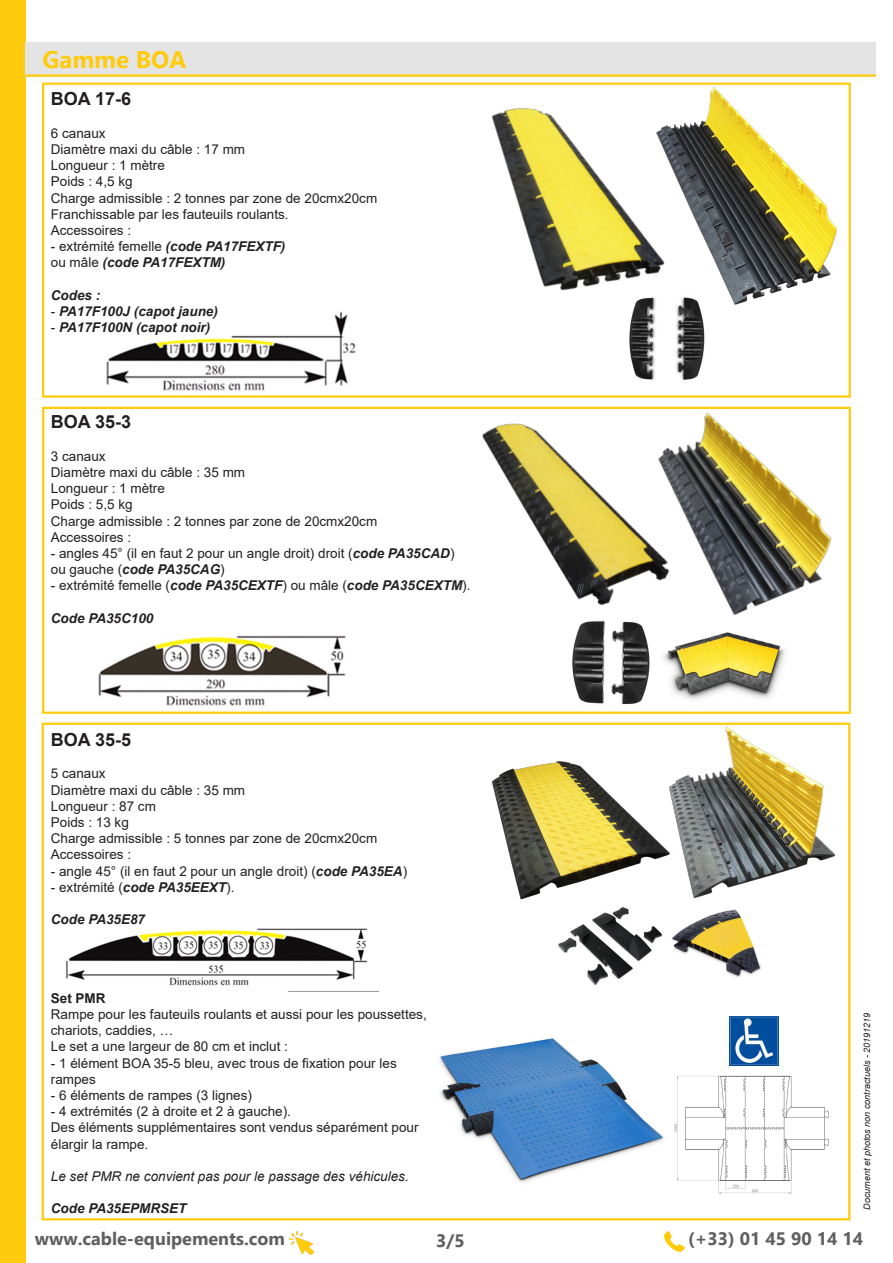
<style>
.page{position:relative;width:893px;height:1263px;background:#fff}
.page>*{position:absolute;margin:0;border:0;box-sizing:border-box;transform-origin:0 0}
.t1{font:700 24px "Gadugi";color:#fecb0e}
.t2{font:700 18px "Gadugi";color:#5f5f62}
.t3{font:700 18px "Arial";color:#231f20}
.t4{font:13.5px/16.2px "Arial";color:#231f20}
.t5{font:italic 700 13.5px "Arial";color:#231f20}
.t6{font:italic 13.5px "Arial";color:#231f20}
.t7{font:700 13.5px "Arial";color:#231f20}
.t8{font:italic 9px "Arial";color:#231f20}
.s1{font-weight:700;font-style:italic}
.s2{font-weight:400;font-style:normal}
</style>
<div class="page">
<img style="left:106px;top:311px;width:250px;height:80px">
<div style="left:0;top:0;width:25px;height:1263px;background:#fecb0e"></div>
<div style="left:25px;top:43px;width:851px;height:34px;background:#e4e4e4"></div>
<hr style="left:25px;top:74px;width:851px;height:3px;background:#fecb0e">
<img style="left:290px;top:1231px;width:23px;height:24px">
<img style="left:665px;top:1231px;width:20px;height:21px">
<div style="left:42px;top:83px;width:809px;height:315px;border:2px solid #fecb0e"></div>
<div style="left:42px;top:407px;width:809px;height:307px;border:2px solid #fecb0e"></div>
<img style="left:98px;top:635px;width:248px;height:71px">
<img style="left:66px;top:928px;width:302px;height:58px">
<img style="left:439px;top:1038px;width:225px;height:144px">
<img style="left:674px;top:1075px;width:155px;height:119px">
<img style="left:492px;top:108px;width:152px;height:183px">
<img style="left:644px;top:87px;width:193px;height:218px">
<img style="left:629px;top:293px;width:77px;height:87px">
<img style="left:482px;top:423px;width:168px;height:183px">
<img style="left:650px;top:413px;width:182px;height:203px">
<img style="left:492px;top:761px;width:172px;height:139px">
<img style="left:664px;top:726px;width:172px;height:172px">
<img style="left:572px;top:620px;width:78px;height:85px">
<img style="left:663px;top:632px;width:123px;height:68px">
<img style="left:558px;top:907px;width:105px;height:78px">
<img style="left:672px;top:909px;width:89px;height:68px">
<img style="left:730px;top:1016px;width:49px;height:49px">
<p class="t1" style="left:42px;top:46px;width:145px">Gamme BOA</p>
<p class="t3" style="left:51px;top:86px;width:82px">BOA 17-6</p>
<p class="t4" style="left:51px;top:125px;width:56px">6 canaux</p>
<p class="t4" style="left:51px;top:141px;width:196px">Diamètre maxi du câble : 17 mm</p>
<p class="t4" style="left:51px;top:157px;width:116px">Longueur : 1 mètre</p>
<p class="t4" style="left:51px;top:173px;width:83px">Poids : 4,5 kg</p>
<p class="t4" style="left:51px;top:190px;width:328px">Charge admissible : 2 tonnes par zone de 20cmx20cm</p>
<p class="t4" style="left:51px;top:206px;width:239px">Franchissable par les fauteuils roulants.</p>
<p class="t4" style="left:51px;top:222px;width:82px">Accessoires :</p>
<p class="t4" style="left:51px;top:238px;width:236px">- extrémité femelle <span class="s1">(code PA17FEXTF)</span></p>
<p class="t5" style="left:51px;top:254px;width:176px"><span class="s2">ou mâle</span> (code PA17FEXTM)</p>
<p class="t5" style="left:51px;top:286px;width:51px">Codes :</p>
<p class="t5" style="left:51px;top:302px;width:169px"><span class="s2">-</span> PA17F100J (capot jaune)</p>
<p class="t5" style="left:51px;top:318px;width:161px"><span class="s2">-</span> PA17F100N (capot noir)</p>
<p class="t3" style="left:51px;top:409px;width:82px">BOA 35-3</p>
<p class="t4" style="left:51px;top:448px;width:56px">3 canaux</p>
<p class="t4" style="left:51px;top:464px;width:196px">Diamètre maxi du câble : 35 mm</p>
<p class="t4" style="left:51px;top:480px;width:116px">Longueur : 1 mètre</p>
<p class="t4" style="left:51px;top:496px;width:83px">Poids : 5,5 kg</p>
<p class="t4" style="left:51px;top:513px;width:328px">Charge admissible : 2 tonnes par zone de 20cmx20cm</p>
<p class="t4" style="left:51px;top:529px;width:82px">Accessoires :</p>
<p class="t4" style="left:51px;top:545px;width:405px">- angles 45° (il en faut 2 pour un angle droit) droit (<span class="s1">code PA35CAD</span>)</p>
<p class="t5" style="left:51px;top:560px;width:175px"><span class="s2">ou gauche (</span>code PA35CAG<span class="s2">)</span></p>
<p class="t4" style="left:51px;top:577px;width:421px">- extrémité femelle (<span class="s1">code PA35CEXTF</span>) ou mâle (<span class="s1">code PA35CEXTM</span>).</p>
<p class="t5" style="left:51px;top:609px;width:104px">Code PA35C100</p>
<p class="t3" style="left:51px;top:727px;width:82px">BOA 35-5</p>
<p class="t4" style="left:51px;top:765px;width:56px">5 canaux</p>
<p class="t4" style="left:51px;top:782px;width:196px">Diamètre maxi du câble : 35 mm</p>
<p class="t4" style="left:51px;top:798px;width:107px">Longueur : 87 cm</p>
<p class="t4" style="left:51px;top:814px;width:80px">Poids : 13 kg</p>
<p class="t4" style="left:51px;top:830px;width:328px">Charge admissible : 5 tonnes par zone de 20cmx20cm</p>
<p class="t4" style="left:51px;top:846px;width:82px">Accessoires :</p>
<p class="t4" style="left:51px;top:863px;width:358px">- angle 45° (il en faut 2 pour un angle droit) (<span class="s1">code PA35EA</span>)</p>
<p class="t4" style="left:51px;top:879px;width:185px">- extrémité (<span class="s1">code PA35EEXT</span>).</p>
<p class="t5" style="left:51px;top:910px;width:96px">Code PA35E87</p>
<p class="t7" style="left:51px;top:988px;width:56px">Set PMR</p>
<p class="t4" style="left:51px;top:1006px;width:377px">Rampe pour les fauteuils roulants et aussi pour les poussettes,</p>
<p class="t4" style="left:51px;top:1022px;width:124px">chariots, caddies, …</p>
<p class="t4" style="left:51px;top:1038px;width:239px">Le set a une largeur de 80 cm et inclut :</p>
<p class="t4" style="left:51px;top:1055px;width:347px">- 1 élément BOA 35-5 bleu, avec trous de fixation pour les rampes</p>
<p class="t4" style="left:51px;top:1087px;width:203px">- 6 éléments de rampes (3 lignes)</p>
<p class="t4" style="left:51px;top:1103px;width:242px">- 4 extrémités (2 à droite et 2 à gauche).</p>
<p class="t4" style="left:51px;top:1119px;width:369px">Des éléments supplémentaires sont vendus séparément pour</p>
<p class="t4" style="left:51px;top:1136px;width:99px">élargir la rampe.</p>
<p class="t6" style="left:51px;top:1167px;width:359px">Le set PMR ne convient pas pour le passage des véhicules.</p>
<p class="t5" style="left:51px;top:1200px;width:137px">Code PA35EPMRSET</p>
<p class="t8" style="left:861px;top:1210px;width:199px;rotate:-90deg">Document et photos non contractuels - 20191219</p>
<p class="t2" style="left:35px;top:1227px;width:252px">www.cable-equipements.com</p>
<p class="t2" style="left:436px;top:1229px;width:30px">3/5</p>
<p class="t2" style="left:688px;top:1227px;width:177px">(+33) 01 45 90 14 14</p>
</div>
